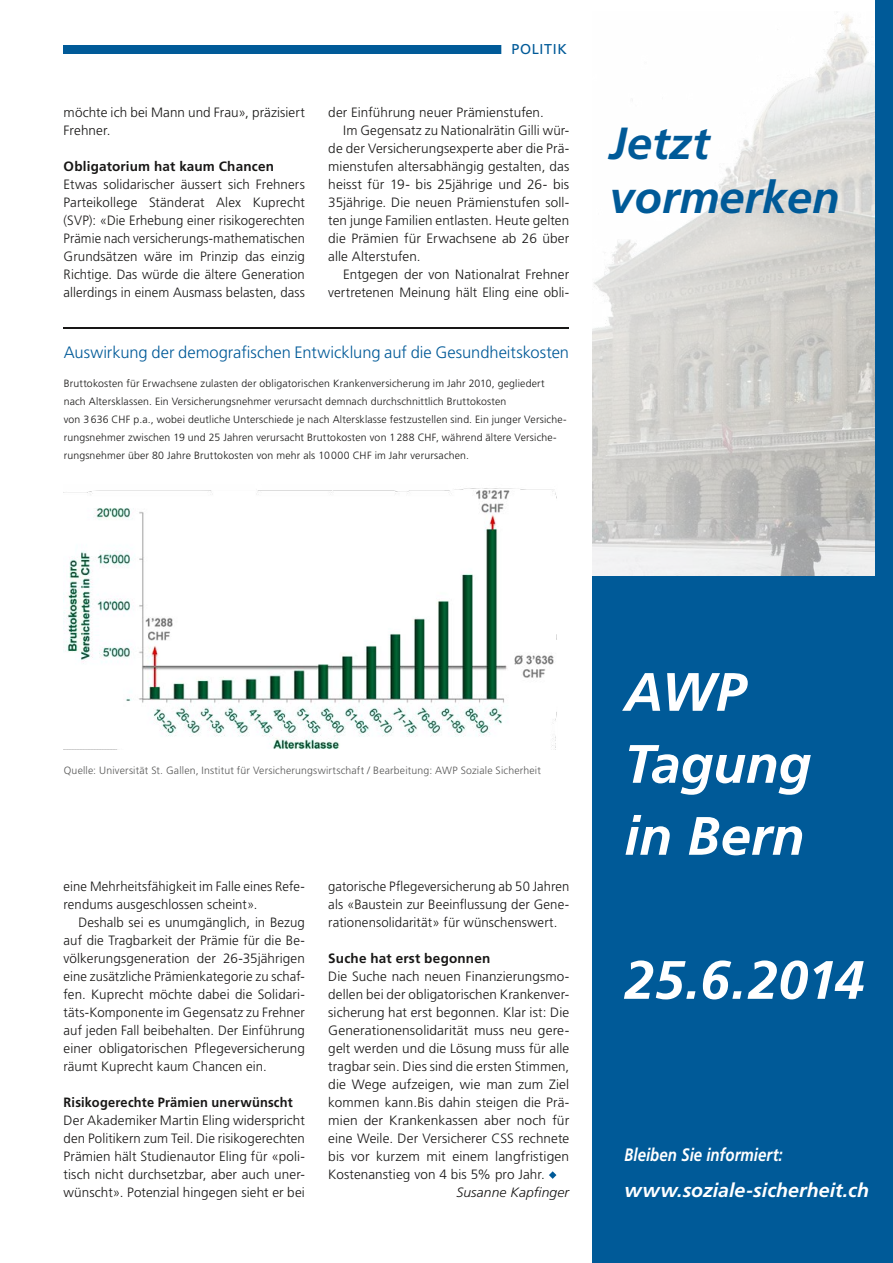
<style>
.page{position:relative;width:893px;height:1263px;background:#fff}
.page>*{position:absolute;margin:0;border:0;box-sizing:border-box;transform-origin:0 0}
.t1{font:italic 700 54px/72px "Frutiger LT Pro";letter-spacing:-.005em;color:#fff}
.t2{font:italic 700 45px/54px "Frutiger LT Pro";color:#005a98}
.t3{font:italic 700 19.5px "Frutiger LT Pro";color:#fff}
.t4{font:italic 700 18px "Frutiger LT Pro";letter-spacing:.005em;color:#fff;scale:.83 1}
.t5{font:300 16.5px "Frutiger LT Pro";color:#005a98}
.t6{font:14.25px "Frutiger LT Pro";letter-spacing:.045em;color:#005a98}
.t7{font:300 13.5px/18px "Frutiger LT Pro";letter-spacing:.005em;color:#181716;text-align:justify}
.t8{font:700 13.5px "Frutiger LT Pro";letter-spacing:.015em;color:#181716}
.t9{font:700 13.5px "Frutiger LT Pro";letter-spacing:.015em;color:#181716;scale:.95 1}
.t10{font:italic 300 13.5px "Frutiger LT Pro";letter-spacing:.005em;color:#181716}
.t11{font:300 10.5px/18px "Frutiger LT Pro";letter-spacing:.015em;color:#181716}
.t12{font:300 10.5px "Frutiger LT Pro";letter-spacing:.015em;color:#565655}
</style>
<div class="page">
<svg style="left:549px;top:1171px;width:7px;height:8px"></svg>
<div style="left:64px;top:45px;width:503px;height:9px;background:#005a98"></div>
<div style="left:501px;top:43px;width:77px;height:12px;background:#fff"></div>
<img style="left:64px;top:488px;width:493px;height:261px">
<hr style="left:64px;top:328px;width:505px;height:1px;background:#181716">
<img style="left:592px;top:11px;width:284px;height:565px">
<div style="left:592px;top:576px;width:301px;height:687px;background:#005a98"></div>
<div style="left:876px;top:0;width:17px;height:576px;background:#005a98"></div>
<p class="t7" style="left:64px;top:103px;width:243px">möchte ich bei Mann und Frau», präzisiert<br>Frehner.</p>
<p class="t8" style="left:64px;top:158px;width:212px">Obligatorium hat kaum Chancen</p>
<p class="t7" style="left:64px;top:175px;width:243px">Etwas solidarischer äussert sich Frehners Parteikollege Ständerat Alex Kuprecht (SVP): «Die Erhebung einer risikogerechten Prämie nach versicherungs-mathematischen Grundsätzen wäre im Prinzip das einzig Richtige. Das würde die ältere Generation allerdings in einem Ausmass belasten, dass</p>
<p class="t6" style="left:511px;top:41px;width:57px">POLITIK</p>
<p class="t7" style="left:328px;top:103px;width:217px">der Einführung neuer Prämienstufen.</p>
<p class="t7" style="left:343px;top:121px;width:228px">Im Gegensatz zu Nationalrätin Gilli wür-</p>
<p class="t7" style="left:328px;top:139px;width:242px">de der Versicherungsexperte aber die Prä-</p>
<p class="t7" style="left:328px;top:157px;width:242px">mienstufen altersabhängig gestalten, das</p>
<p class="t7" style="left:328px;top:175px;width:242px">heisst für 19- bis 25jährige und 26- bis</p>
<p class="t7" style="left:328px;top:193px;width:242px">35jährige. Die neuen Prämienstufen soll-</p>
<p class="t7" style="left:328px;top:211px;width:242px">ten junge Familien entlasten. Heute gelten</p>
<p class="t7" style="left:328px;top:229px;width:242px">die Prämien für Erwachsene ab 26 über</p>
<p class="t7" style="left:328px;top:247px;width:94px">alle Alterstufen.</p>
<p class="t7" style="left:343px;top:265px;width:228px">Entgegen der von Nationalrat Frehner</p>
<p class="t7" style="left:328px;top:283px;width:242px">vertretenen Meinung hält Eling eine obli-</p>
<p class="t5" style="left:64px;top:343px;width:507px">Auswirkung der demografischen Entwicklung auf die Gesundheitskosten</p>
<p class="t11" style="left:64px;top:374px;width:504px">Bruttokosten für Erwachsene zulasten der obligatorischen Krankenversicherung im Jahr 2010, gegliedert nach Altersklassen. Ein Versicherungsnehmer verursacht demnach durchschnittlich Bruttokosten<br>von 3636 CHF p.a., wobei deutliche Unterschiede je nach Altersklasse festzustellen sind. Ein junger Versiche&shy;rungsnehmer zwischen 19 und 25 Jahren verursacht Bruttokosten von 1288 CHF, während ältere Versiche&shy;rungsnehmer über 80 Jahre Bruttokosten von mehr als 10000 CHF im Jahr verursachen.</p>
<h2 class="t2" style="left:609px;top:117px;width:232px">Jetzt vormerken</h2>
<p class="t12" style="left:64px;top:764px;width:479px">Quelle: Universität St. Gallen, Institut für Versicherungswirtschaft / Bearbeitung: AWP Soziale Sicherheit</p>
<p class="t7" style="left:64px;top:877px;width:243px">eine Mehrheitsfähigkeit im Falle eines Refe&shy;rendums ausgeschlossen scheint».</p>
<p class="t7" style="left:64px;top:913px;width:243px;text-indent:15px">Deshalb sei es unumgänglich, in Bezug auf die Tragbarkeit der Prämie für die Be&shy;völkerungsgeneration der 26-35jährigen eine zusätzliche Prämienkategorie zu schaf&shy;fen. Kuprecht möchte dabei die Solidari&shy;täts-Komponente im Gegensatz zu Frehner auf jeden Fall beibehalten. Der Einführung einer obligatorischen Pflegeversicherung räumt Kuprecht kaum Chancen ein.</p>
<p class="t9" style="left:64px;top:1094px;width:243px">Risikogerechte Prämien unerwünscht</p>
<p class="t7" style="left:64px;top:1111px;width:243px">Der Akademiker Martin Eling widerspricht den Politikern zum Teil. Die risikogerechten Prämien hält Studienautor Eling für «poli&shy;tisch nicht durchsetzbar, aber auch uner&shy;wünscht». Potenzial hingegen sieht er bei</p>
<p class="t7" style="left:328px;top:877px;width:242px">gatorische Pflegeversicherung ab 50 Jahren als «Baustein zur Beeinflussung der Gene&shy;rationensolidarität» für wünschenswert.</p>
<p class="t8" style="left:328px;top:950px;width:164px">Suche hat erst begonnen</p>
<p class="t7" style="left:328px;top:967px;width:242px">Die Suche nach neuen Finanzierungsmo&shy;dellen bei der obligatorischen Krankenver&shy;sicherung hat erst begonnen. Klar ist: Die Generationensolidarität muss neu gere&shy;gelt werden und die Lösung muss für alle tragbar sein. Dies sind die ersten Stimmen, die Wege aufzeigen, wie man zum Ziel kommen kann.Bis dahin steigen die Prä&shy;mien der Krankenkassen aber noch für eine Weile. Der Versicherer CSS rechnete bis vor kurzem mit einem langfristigen Kostenanstieg von 4 bis 5% pro Jahr.</p>
<p class="t10" style="left:457px;top:1184px;width:114px">Susanne Kapfinger</p>
<h1 class="t1" style="left:624px;top:656px;width:188px">AWP<br>Tagung in Bern</h1>
<h1 class="t1" style="left:624px;top:944px;width:241px">25.6.2014</h1>
<h3 class="t4" style="left:624px;top:1144px;width:192px">Bleiben Sie informiert:</h3>
<h3 class="t3" style="left:624px;top:1178px;width:246px">www.soziale-sicherheit.ch</h3>
</div>
